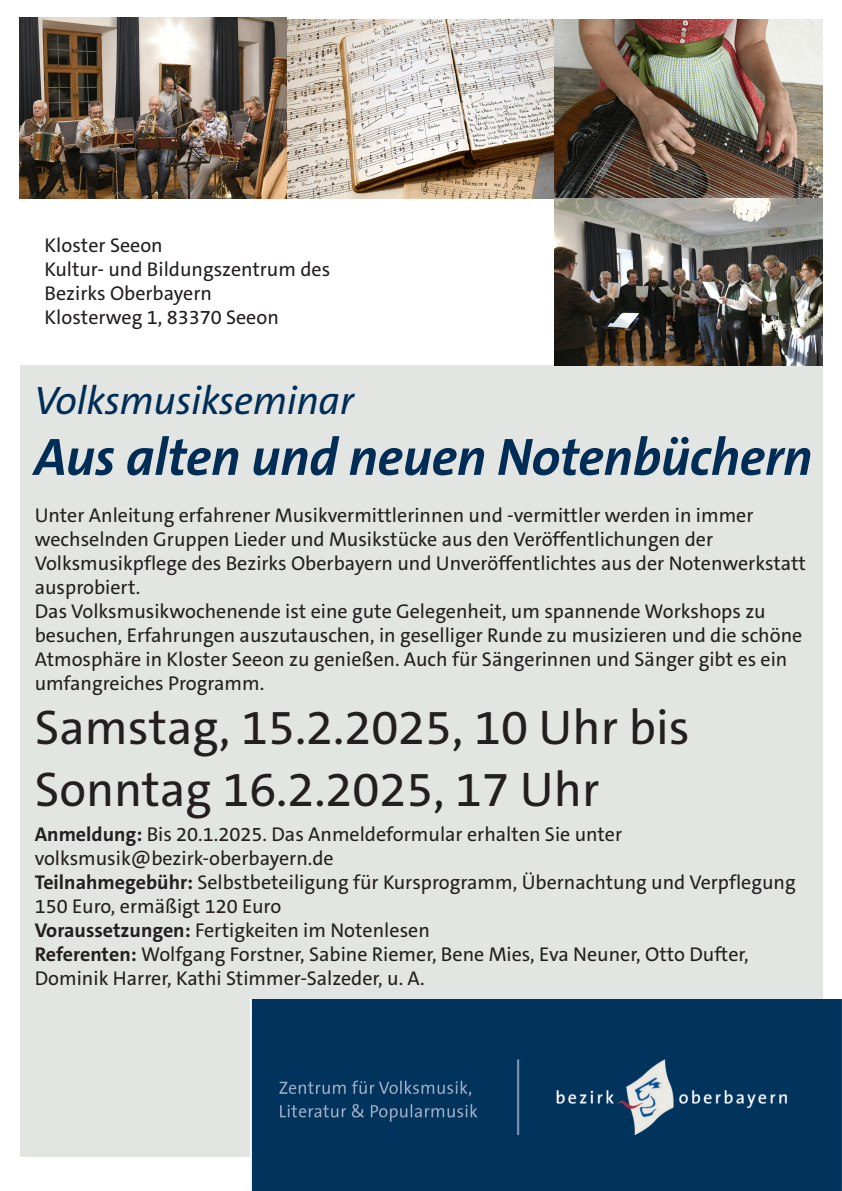
<style>
.page{position:relative;width:842px;height:1191px;background:#fff}
.page>*{position:absolute;margin:0;border:0;box-sizing:border-box;transform-origin:0 0}
.t1{font:italic 700 53px "The Sans C5";letter-spacing:-.01em;color:#002d56}
.t2{font:49px/61px "The Sans C5";color:#231f20}
.t3{font:italic 40px "The Sans C5";letter-spacing:-.01em;color:#002d56}
.t4{font:20px/24px "The Sans C5";color:#231f20}
.s1{font-weight:700}
</style>
<div class="page">
<img style="left:287px;top:20px;width:268px;height:178px">
<img style="left:20px;top:18px;width:266px;height:180px">
<div style="left:20px;top:366px;width:802px;height:791px;background:#e3e5e2"></div>
<img style="left:555px;top:20px;width:267px;height:178px">
<div style="left:251px;top:999px;width:591px;height:192px;background:#00345d"></div>
<img style="left:555px;top:198px;width:267px;height:168px">
<p class="t4" style="left:45px;top:233px;width:287px">Kloster Seeon<br>Kultur- und Bildungszentrum des<br>Bezirks Oberbayern<br>Klosterweg 1, 83370 Seeon</p>
<p class="t3" style="left:34px;top:374px;width:321px">Volksmusikseminar</p>
<p class="t1" style="left:34px;top:423px;width:780px">Aus alten und neuen Notenbüchern</p>
<p class="t4" style="left:35px;top:503px;width:773px">Unter Anleitung erfahrener Musikvermittlerinnen und -vermittler werden in immer wechselnden Gruppen Lieder und Musikstücke aus den Veröffentlichungen der Volksmusikpflege des Bezirks Oberbayern und Unveröffentlichtes aus der Notenwerkstatt ausprobiert.<br>Das Volksmusikwochenende ist eine gute Gelegenheit, um spannende Workshops zu besuchen, Erfahrungen auszutauschen, in geselliger Runde zu musizieren und die schöne Atmosphäre in Kloster Seeon zu genießen. Auch für Sängerinnen und Sänger gibt es ein umfangreiches Programm.</p>
<p class="t2" style="left:35px;top:698px;width:657px">Samstag, 15.2.2025, 10 Uhr bis<br>Sonntag 16.2.2025, 17 Uhr</p>
<p class="t4" style="left:35px;top:822px;width:762px"><span class="s1">Anmeldung:</span> Bis 20.1.2025. Das Anmeldeformular erhalten Sie unter volksmusik@bezirk-oberbayern.de<br><span class="s1">Teilnahmegebühr:</span> Selbstbeteiligung für Kursprogramm, Übernachtung und Verpflegung 150 Euro, ermäßigt 120 Euro<br><span class="s1">Voraussetzungen:</span> Fertigkeiten im Notenlesen</p>
<p class="t4" style="left:35px;top:942px;width:716px"><span class="s1">Referenten:</span> Wolfgang Forstner, Sabine Riemer, Bene Mies, Eva Neuner, Otto Dufter,<br>Dominik Harrer, Kathi Stimmer-Salzeder, u. A.</p>
</div>
